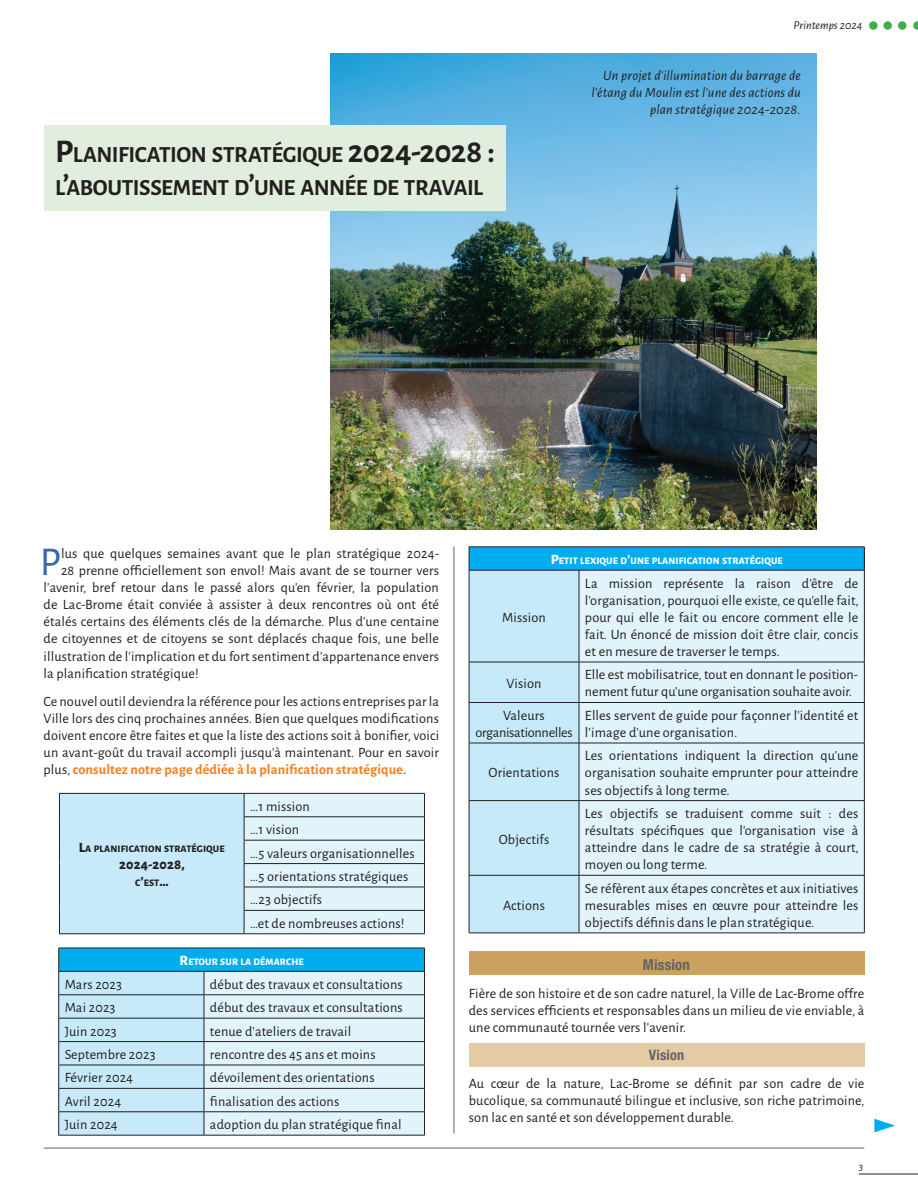
<style>
.page{position:relative;width:918px;height:1188px;background:#fff}
.page>*{position:absolute;margin:0;border:0;box-sizing:border-box;transform-origin:0 0}
.t1{font:40.95px "Alegreya Sans";color:#3566b1}
.t2{font:700 23.1px/33px "Alegreya Sans";letter-spacing:-.02em;color:#231f20}
.t3{font:700 condensed 15px "Helvetica Neue";letter-spacing:.01em;color:#636366}
.t4{font:14.25px/17.1px "Alegreya Sans";letter-spacing:.01em;color:#231f20;text-align:justify}
.t5{font:italic 14.25px/17.1px "Alegreya Sans";letter-spacing:.01em;color:#231f20;text-align:right}
.t6{font:14.25px/17.1px "Alegreya Sans";letter-spacing:-.02em;color:#231f20;text-align:center}
.t7{font:800 14.25px "Alegreya Sans";letter-spacing:.01em;color:#231f20}
.t8{font:700 condensed 14.25px "Helvetica Neue";letter-spacing:.01em;color:#636366}
.t9{font:italic 12px "Alegreya Sans";color:#231f20}
.t10{font:italic 10.5px "Alegreya Sans";color:#231f20}
.t11{font:800 10.05px "Alegreya Sans";letter-spacing:.015em;color:#fff}
.t12{font:800 10.05px "Alegreya Sans";letter-spacing:.015em;color:#231f20}
.s1{font-size:33px}
.s2{font-weight:700;color:#f57f21}
.s3{font-size:14.25px}
</style>
<div class="page">
<hr style="left:859px;top:1174px;width:59px;height:1px;background:#231f20">
<div style="left:869px;top:21px;width:9px;height:9px;background:#40ae49;border-radius:50%"></div>
<div style="left:883px;top:21px;width:9px;height:9px;background:#40ae49;border-radius:50%"></div>
<div style="left:898px;top:21px;width:9px;height:9px;background:#40ae49;border-radius:50%"></div>
<svg style="left:913px;top:21px;width:5px;height:9px"></svg>
<div style="left:469px;top:1043px;width:395px;height:24px;background:#e3cba5"></div>
<div style="left:469px;top:952px;width:395px;height:23px;background:#caa25e"></div>
<hr style="left:44px;top:1148px;width:820px;height:1px;background:#636366">
<img style="left:331px;top:54px;width:486px;height:476px">
<div style="left:44px;top:126px;width:462px;height:85px;background:#e1eedd"></div>
<hr style="left:454px;top:547px;width:1px;height:587px;background:#636366">
<div style="left:59px;top:793px;width:185px;height:141px;background:#c6eafa"></div>
<hr style="left:59px;top:793px;width:185px;height:1px;background:#231f20">
<svg style="left:59px;top:794px;width:1px;height:140px"></svg>
<hr style="left:59px;top:934px;width:185px;height:1px;background:#231f20">
<hr style="left:244px;top:934px;width:181px;height:1px;background:#231f20">
<svg style="left:244px;top:793px;width:181px;height:141px;background:#d7e9f1"></svg>
<hr style="left:244px;top:910px;width:181px;height:1px;background:#231f20">
<svg style="left:58px;top:948px;width:367px;height:187px;background:#b3ddee"></svg>
<hr style="left:58px;top:1135px;width:146px;height:1px;background:#231f20">
<hr style="left:204px;top:1135px;width:221px;height:1px;background:#231f20">
<div style="left:469px;top:547px;width:395px;height:23px;background:#00aeef"></div>
<div style="left:580px;top:571px;width:284px;height:362px;background:#e1f4fc"></div>
<svg style="left:469px;top:547px;width:110px;height:386px;background:#b8e3f6"></svg>
<hr style="left:579px;top:547px;width:286px;height:1px;background:#231f20">
<svg style="left:864px;top:547px;width:1px;height:23px"></svg>
<hr style="left:469px;top:570px;width:110px;height:1px;background:#231f20">
<hr style="left:469px;top:570px;width:1px;height:92px;background:#231f20">
<hr style="left:579px;top:570px;width:286px;height:1px;background:#231f20">
<hr style="left:579px;top:570px;width:1px;height:92px;background:#231f20">
<hr style="left:864px;top:570px;width:1px;height:92px;background:#231f20">
<hr style="left:469px;top:662px;width:110px;height:1px;background:#231f20">
<hr style="left:469px;top:662px;width:1px;height:40px;background:#231f20">
<hr style="left:579px;top:662px;width:286px;height:1px;background:#231f20">
<hr style="left:579px;top:662px;width:1px;height:40px;background:#231f20">
<hr style="left:864px;top:662px;width:1px;height:40px;background:#231f20">
<hr style="left:469px;top:702px;width:110px;height:1px;background:#231f20">
<hr style="left:469px;top:703px;width:1px;height:40px;background:#231f20">
<hr style="left:579px;top:702px;width:286px;height:1px;background:#231f20">
<hr style="left:579px;top:703px;width:1px;height:40px;background:#231f20">
<hr style="left:864px;top:703px;width:1px;height:40px;background:#231f20">
<hr style="left:469px;top:743px;width:110px;height:1px;background:#231f20">
<hr style="left:469px;top:743px;width:1px;height:57px;background:#231f20">
<hr style="left:579px;top:743px;width:286px;height:1px;background:#231f20">
<hr style="left:579px;top:743px;width:1px;height:57px;background:#231f20">
<hr style="left:864px;top:743px;width:1px;height:57px;background:#231f20">
<hr style="left:469px;top:800px;width:110px;height:1px;background:#231f20">
<hr style="left:469px;top:801px;width:1px;height:74px;background:#231f20">
<hr style="left:579px;top:800px;width:286px;height:1px;background:#231f20">
<hr style="left:579px;top:801px;width:1px;height:74px;background:#231f20">
<hr style="left:864px;top:801px;width:1px;height:74px;background:#231f20">
<hr style="left:469px;top:875px;width:110px;height:1px;background:#231f20">
<hr style="left:469px;top:876px;width:1px;height:57px;background:#231f20">
<hr style="left:579px;top:875px;width:286px;height:1px;background:#231f20">
<hr style="left:579px;top:876px;width:1px;height:57px;background:#231f20">
<hr style="left:864px;top:876px;width:1px;height:57px;background:#231f20">
<hr style="left:469px;top:933px;width:110px;height:1px;background:#231f20">
<hr style="left:579px;top:933px;width:286px;height:1px;background:#231f20">
<svg style="left:874px;top:1119px;width:21px;height:13px"></svg>
<p class="t9" style="left:794px;top:17px;width:71px">Printemps 2024</p>
<h2 class="t2" style="left:55px;top:136px;width:441px"><span class="s1">P</span>LANIFICATION STRATÉGIQUE <span class="s1">2024-2028 :<br></span>L<span class="s1">’</span>ABOUTISSEMENT D<span class="s1">’</span>UNE ANNÉE DE TRAVAIL</h2>
<p class="t5" style="left:591px;top:66px;width:211px">Un projet d’illumination du barrage de l’étang du Moulin est l’une des actions du plan stratégique 2024-2028.</p>
<h1 class="t1" style="left:40px;top:534px;width:23px">P</h1>
<p class="t4" style="left:61px;top:544px;width:380px">lus que quelques semaines avant que le plan stratégique 2024-</p>
<p class="t4" style="left:61px;top:561px;width:380px">28 prenne officiellement son envol! Mais avant de se tourner vers</p>
<p class="t4" style="left:44px;top:578px;width:397px">l’avenir, bref retour dans le passé alors qu’en février, la population</p>
<p class="t4" style="left:44px;top:595px;width:397px">de Lac-Brome était conviée à assister à deux rencontres où ont été</p>
<p class="t4" style="left:44px;top:613px;width:397px">étalés certains des éléments clés de la démarche. Plus d’une centaine</p>
<p class="t4" style="left:44px;top:630px;width:397px">de citoyennes et de citoyens se sont déplacés chaque fois, une belle</p>
<p class="t4" style="left:44px;top:647px;width:397px">illustration de l’implication et du fort sentiment d’appartenance envers</p>
<p class="t4" style="left:44px;top:664px;width:157px">la planification stratégique!</p>
<p class="t4" style="left:44px;top:692px;width:397px">Ce nouvel outil deviendra la référence pour les actions entreprises par la Ville lors des cinq prochaines années. Bien que quelques modifications doivent encore être faites et que la liste des actions soit à bonifier, voici un avant-goût du travail accompli jusqu’à maintenant. Pour en savoir plus, <span class="s2">consultez notre page dédiée à la planification stratégique</span>.</p>
<p class="t4" style="left:250px;top:794px;width:166px;line-height:23.4px;text-align:left">…1 mission<br>…1 vision<br>…5 valeurs organisationnelles …5 orientations stratégiques …23 objectifs<br>…et de nombreuses actions!</p>
<p class="t11" style="left:180px;top:955px;width:126px"><span class="s3">R</span>ETOUR SUR LA DÉMARCHE</p>
<p class="t12" style="left:79px;top:841px;width:147px"><span class="s3">L</span>A PLANIFICATION STRATÉGIQUE</p>
<p class="t7" style="left:119px;top:854px;width:67px">2024-2028,</p>
<p class="t12" style="left:135px;top:876px;width:35px">C<span class="s3">’</span>EST<span class="s3">…</span></p>
<p class="t4" style="left:65px;top:975px;width:59px">Mars 2023</p>
<p class="t4" style="left:210px;top:975px;width:194px">début des travaux et consultations</p>
<p class="t4" style="left:65px;top:998px;width:52px">Mai 2023</p>
<p class="t4" style="left:210px;top:998px;width:194px">début des travaux et consultations</p>
<p class="t4" style="left:65px;top:1022px;width:54px">Juin 2023</p>
<p class="t4" style="left:210px;top:1022px;width:143px">tenue d’ateliers de travail</p>
<p class="t4" style="left:65px;top:1045px;width:92px">Septembre 2023</p>
<p class="t4" style="left:210px;top:1045px;width:167px">rencontre des 45 ans et moins</p>
<p class="t4" style="left:65px;top:1069px;width:70px">Février 2024</p>
<p class="t4" style="left:210px;top:1069px;width:166px">dévoilement des orientations</p>
<p class="t4" style="left:65px;top:1092px;width:58px">Avril 2024</p>
<p class="t4" style="left:210px;top:1092px;width:131px">finalisation des actions</p>
<p class="t4" style="left:65px;top:1115px;width:55px">Juin 2024</p>
<p class="t4" style="left:210px;top:1115px;width:193px">adoption du plan stratégique final</p>
<p class="t11" style="left:551px;top:553px;width:234px"><span class="s3">P</span>ETIT LEXIQUE D<span class="s3">’</span>UNE PLANIFICATION STRATÉGIQUE</p>
<p class="t4" style="left:502px;top:608px;width:45px">Mission</p>
<p class="t4" style="left:585px;top:574px;width:275px">La mission représente la raison d’être de l’organisation, pourquoi elle existe, ce qu’elle fait, pour qui elle le fait ou encore comment elle le fait. Un énoncé de mission doit être clair, concis et en mesure de traverser le temps.</p>
<p class="t4" style="left:506px;top:674px;width:37px">Vision</p>
<p class="t4" style="left:585px;top:666px;width:275px">Elle est mobilisatrice, tout en donnant le position&shy;nement futur qu’une organisation souhaite avoir.</p>
<p class="t6" style="left:475px;top:706px;width:99px">Valeurs organisationnelles</p>
<p class="t4" style="left:585px;top:706px;width:275px">Elles servent de guide pour façonner l’identité et l’image d’une organisation.</p>
<p class="t4" style="left:489px;top:764px;width:73px">Orientations</p>
<p class="t4" style="left:585px;top:747px;width:275px">Les orientations indiquent la direction qu’une organisation souhaite emprunter pour atteindre ses objectifs à long terme.</p>
<p class="t4" style="left:499px;top:830px;width:52px">Objectifs</p>
<p class="t4" style="left:503px;top:896px;width:43px">Actions</p>
<p class="t4" style="left:585px;top:804px;width:275px">Les objectifs se traduisent comme suit : des résultats spécifiques que l’organisation vise à atteindre dans le cadre de sa stratégie à court, moyen ou long terme.</p>
<p class="t4" style="left:585px;top:879px;width:275px">Se réfèrent aux étapes concrètes et aux initiatives mesurables mises en œuvre pour atteindre les objectifs définis dans le plan stratégique.</p>
<p class="t3" style="left:643px;top:952px;width:49px">Mission</p>
<p class="t4" style="left:469px;top:984px;width:397px">Fière de son histoire et de son cadre naturel, la Ville de Lac-Brome offre des services efficients et responsables dans un milieu de vie enviable, à une communauté tournée vers l’avenir.</p>
<p class="t8" style="left:649px;top:1043px;width:37px">Vision</p>
<p class="t4" style="left:469px;top:1074px;width:397px">Au cœur de la nature, Lac-Brome se définit par son cadre de vie bucolique, sa communauté bilingue et inclusive, son riche patrimoine, son lac en santé et son développement durable.</p>
<p class="t10" style="left:859px;top:1159px;width:6px">3</p>
</div>
